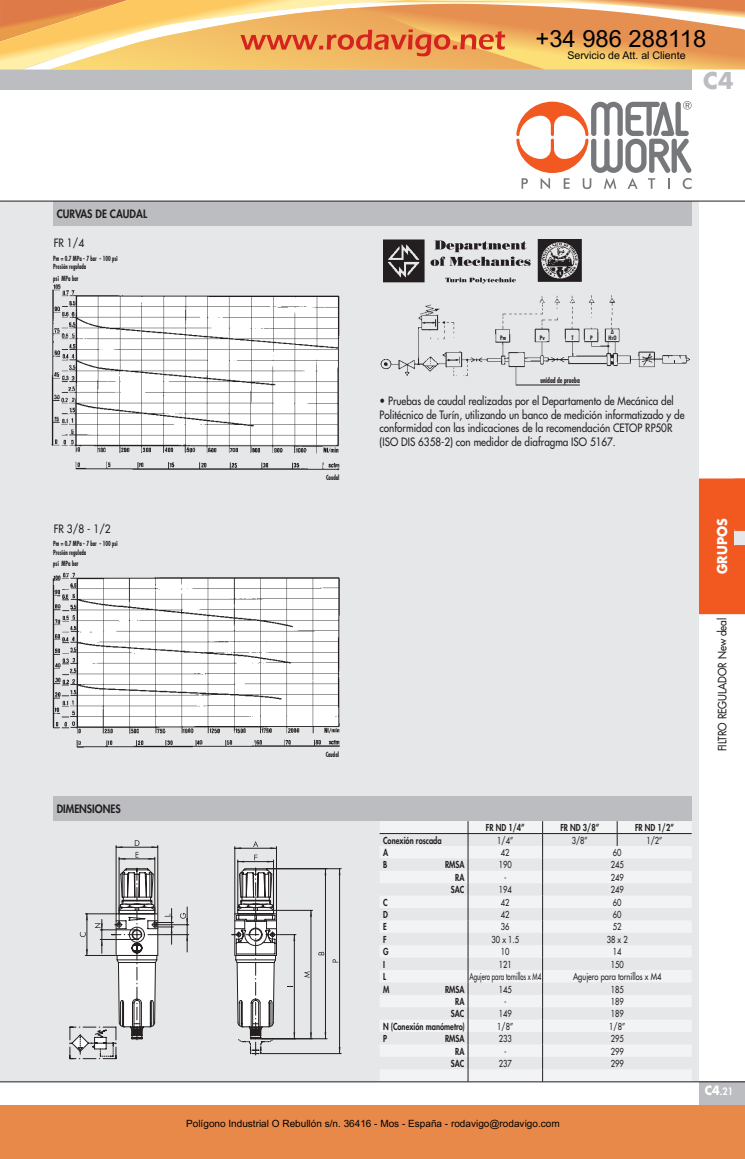
<style>
.page{position:relative;width:745px;height:1159px;background:#fff}
.page>*{position:absolute;margin:0;border:0;box-sizing:border-box;transform-origin:0 0}
.t1{font:23.75px "Arial";color:#000}
.t2{font:700 22.5px "Futura Std";color:#bcbdc0}
.t3{font:700 13.12px "Futura Std";color:#fff;scale:.95 1}
.t4{font:500 11.25px/13.5px "Futura Std";color:#231f20;scale:.88 1}
.t5{font:500 11.25px "Futura Std";color:#231f20;scale:.9 1}
.t6{font:800 11.25px "Futura Std";color:#231f20;scale:.9 1}
.t7{font:10.62px "Arial";color:#000}
.t8{font:10px "Arial";color:#000}
.t9{font:800 10px "Futura Std";color:#fff;scale:.9 1}
.t10{font:500 9.38px "Futura Std";color:#231f20;scale:.8 1}
.t11{font:800 9.38px "Futura Std";color:#231f20;scale:.8 1}
.t12{font:500 9.38px "Futura Std";color:#231f20;scale:.65 1}
.t13{font:700 condensed 7.5px "Futura Std";color:#231f20;scale:.85 1}
.t14{font:700 condensed 7px "Futura Std";color:#231f20;scale:.8 1}
.t15{font:700 condensed 6.88px/8.8px "Futura Std";color:#231f20;scale:.8 1}
.t16{font:700 condensed 6px "Futura Std";color:#231f20;scale:.9 1}
.s1{font-size:4.12px}
.s2{font-weight:700;font-size:12.5px}
</style>
<div class="page">
<div style="left:698px;top:1081px;width:46px;height:25px;background:#bcbdc0"></div>
<div style="left:0;top:54px;width:691px;height:35px;background:#bcbdc0"></div>
<svg style="left:516px;top:101px;width:175px;height:88px"></svg>
<div style="left:698px;top:478px;width:46px;height:137px;background:#f15921"></div>
<hr style="left:698px;top:614px;width:46px;height:2px;background:#fff">
<div style="left:733px;top:530px;width:11px;height:16px;background:#e6e7e9"></div>
<svg style="left:733px;top:529px;width:11px;height:2px"></svg>
<div style="left:0;top:201px;width:698px;height:880px;background:#e6e7e9"></div>
<svg style="left:115px;top:841px;width:159px;height:27px"></svg>
<hr style="left:238px;top:861px;width:35px;height:1px;background:#231f20">
<hr style="left:273px;top:860px;width:1px;height:47px;background:#231f20">
<hr style="left:237px;top:860px;width:1px;height:47px;background:#231f20">
<svg style="left:254px;top:854px;width:3px;height:6px"></svg>
<hr style="left:325px;top:868px;width:1px;height:170px;background:#231f20">
<hr style="left:261px;top:1038px;width:66px;height:1px;background:#231f20">
<svg style="left:318px;top:952px;width:6px;height:3px"></svg>
<hr style="left:310px;top:910px;width:1px;height:128px;background:#231f20">
<hr style="left:274px;top:910px;width:38px;height:1px;background:#231f20">
<svg style="left:304px;top:971px;width:6px;height:6px"></svg>
<hr style="left:339px;top:868px;width:1px;height:185px;background:#231f20">
<hr style="left:261px;top:1053px;width:80px;height:1px;background:#231f20">
<hr style="left:267px;top:868px;width:74px;height:1px;background:#231f20">
<svg style="left:332px;top:959px;width:6px;height:3px"></svg>
<hr style="left:235px;top:848px;width:41px;height:1px;background:#231f20">
<hr style="left:276px;top:846px;width:1px;height:67px;background:#231f20">
<hr style="left:234px;top:846px;width:1px;height:67px;background:#231f20">
<svg style="left:253px;top:841px;width:5px;height:6px"></svg>
<hr style="left:116px;top:847px;width:42px;height:1px;background:#231f20">
<hr style="left:157px;top:845px;width:1px;height:68px;background:#231f20">
<hr style="left:116px;top:845px;width:1px;height:68px;background:#231f20">
<svg style="left:135px;top:840px;width:4px;height:6px"></svg>
<hr style="left:119px;top:858px;width:36px;height:1px;background:#231f20">
<hr style="left:154px;top:857px;width:1px;height:64px;background:#231f20">
<hr style="left:119px;top:857px;width:1px;height:64px;background:#231f20">
<svg style="left:135px;top:852px;width:3px;height:5px"></svg>
<svg style="left:70px;top:868px;width:226px;height:191px"></svg>
<img style="left:51px;top:284px;width:289px;height:187px">
<img style="left:52px;top:572px;width:288px;height:176px">
<div style="left:53px;top:201px;width:638px;height:25px;background:#bcbdc0"></div>
<div style="left:53px;top:796px;width:638px;height:25px;background:#bcbdc0"></div>
<img style="left:380px;top:239px;width:310px;height:147px">
<svg style="left:380px;top:821px;width:311px;height:260px;fill:#eff0f1"></svg>
<hr style="left:379px;top:833px;width:88px;height:1px;background:#231f20">
<hr style="left:467px;top:833px;width:75px;height:1px;background:#231f20">
<hr style="left:542px;top:833px;width:74px;height:1px;background:#231f20">
<hr style="left:616px;top:833px;width:75px;height:1px;background:#231f20">
<svg style="left:616px;top:821px;width:1px;height:25px"></svg>
<svg style="left:467px;top:821px;width:1px;height:260px"></svg>
<svg style="left:542px;top:821px;width:1px;height:260px"></svg>
<hr style="left:0;top:201px;width:744px;height:1px;background:#231f20">
<hr style="left:0;top:1081px;width:744px;height:1px;background:#231f20">
<div style="left:0;top:1105px;width:744px;height:54px;background:#e88949"></div>
<svg style="left:0;top:0;width:744px;height:70px"></svg>
<h1 class="t1" style="left:535px;top:22px;width:172px">+34 986 288118</h1>
<p class="t7" style="left:567px;top:48px;width:120px">Servicio de Att. al Cliente</p>
<h2 class="t2" style="left:702px;top:66px;width:32px">C4</h2>
<p class="t6" style="left:57px;top:207px;width:102px">CURVAS DE CAUDAL</p>
<p class="t5" style="left:54px;top:236px;width:35px">FR 1/4</p>
<p class="t15" style="left:53px;top:254px;width:82px">Pm = 0.7 MPa - 7 bar - 100 psi<br>Presión regulada</p>
<p class="t14" style="left:53px;top:274px;width:33px">psi MPa bar</p>
<p class="t5" style="left:54px;top:521px;width:65px">FR 3/8 - 1/2</p>
<p class="t15" style="left:53px;top:539px;width:82px">Pm = 0.7 MPa - 7 bar - 100 psi<br>Presión regulada</p>
<p class="t14" style="left:53px;top:559px;width:33px">psi MPa bar</p>
<p class="t6" style="left:57px;top:802px;width:73px">DIMENSIONES</p>
<p class="t14" style="left:326px;top:473px;width:18px">Caudal</p>
<p class="t14" style="left:325px;top:750px;width:18px">Caudal</p>
<p class="t16" style="left:610px;top:328px;width:5px">∆</p>
<p class="t16" style="left:500px;top:334px;width:8px">Pm</p>
<p class="t16" style="left:539px;top:334px;width:7px">Pv</p>
<p class="t16" style="left:571px;top:334px;width:4px">T</p>
<p class="t16" style="left:590px;top:334px;width:4px">P</p>
<p class="t16" style="left:608px;top:334px;width:10px">H<span class="s1">2</span>O</p>
<p class="t13" style="left:540px;top:375px;width:48px">unidad de prueba</p>
<p class="t4" style="left:379px;top:394px;width:348px">• Pruebas de caudal realizadas por el Departamento de Mecánica del Politécnico de Turín, utilizando un banco de medición informatizado y de conformidad con las indicaciones de la recomendación CETOP RP50R (ISO DIS 6358-2) con medidor de diafragma ISO 5167.</p>
<p class="t3" style="left:713px;top:574px;width:60px;rotate:-90deg">GRUPOS</p>
<p class="t5" style="left:715px;top:751px;width:150px;rotate:-90deg">FILTRO REGULADOR New deal</p>
<p class="t11" style="left:485px;top:822px;width:50px">FR ND 1/4’’</p>
<p class="t11" style="left:560px;top:822px;width:50px">FR ND 3/8’’</p>
<p class="t11" style="left:634px;top:822px;width:50px">FR ND 1/2’’</p>
<p class="t11" style="left:383px;top:834px;width:75px">Conexión roscada</p>
<p class="t10" style="left:497px;top:834px;width:22px">1/4”</p>
<p class="t10" style="left:571px;top:834px;width:22px">3/8”</p>
<p class="t10" style="left:646px;top:834px;width:22px">1/2”</p>
<p class="t11" style="left:383px;top:846px;width:8px">A</p>
<p class="t10" style="left:500px;top:846px;width:12px">42</p>
<p class="t10" style="left:612px;top:846px;width:12px">60</p>
<p class="t11" style="left:383px;top:859px;width:7px">B</p>
<p class="t11" style="left:444px;top:859px;width:26px">RMSA</p>
<p class="t10" style="left:498px;top:859px;width:18px">190</p>
<p class="t10" style="left:610px;top:859px;width:18px">245</p>
<p class="t11" style="left:455px;top:871px;width:13px">RA</p>
<p class="t10" style="left:503px;top:871px;width:5px">-</p>
<p class="t10" style="left:610px;top:871px;width:18px">249</p>
<p class="t11" style="left:450px;top:884px;width:18px">SAC</p>
<p class="t10" style="left:498px;top:884px;width:18px">194</p>
<p class="t10" style="left:610px;top:884px;width:18px">249</p>
<p class="t11" style="left:383px;top:896px;width:7px">C</p>
<p class="t10" style="left:500px;top:896px;width:12px">42</p>
<p class="t10" style="left:612px;top:896px;width:12px">60</p>
<p class="t11" style="left:383px;top:908px;width:8px">D</p>
<p class="t10" style="left:500px;top:908px;width:12px">42</p>
<p class="t10" style="left:612px;top:908px;width:12px">60</p>
<p class="t11" style="left:383px;top:921px;width:6px">E</p>
<p class="t10" style="left:500px;top:921px;width:12px">36</p>
<p class="t10" style="left:612px;top:921px;width:12px">52</p>
<p class="t11" style="left:383px;top:933px;width:6px">F</p>
<p class="t10" style="left:491px;top:933px;width:36px">30 x 1.5</p>
<p class="t10" style="left:606px;top:933px;width:28px">38 x 2</p>
<p class="t11" style="left:383px;top:946px;width:8px">G</p>
<p class="t10" style="left:500px;top:946px;width:12px">10</p>
<p class="t10" style="left:612px;top:946px;width:12px">14</p>
<p class="t11" style="left:383px;top:958px;width:4px">I</p>
<p class="t10" style="left:498px;top:958px;width:18px">121</p>
<p class="t10" style="left:610px;top:958px;width:18px">150</p>
<p class="t11" style="left:383px;top:970px;width:5px">L</p>
<p class="t12" style="left:469px;top:970px;width:112px">Agujero para tornillos x M4</p>
<p class="t10" style="left:572px;top:970px;width:112px">Agujero para tornillos x M4</p>
<p class="t11" style="left:383px;top:983px;width:9px">M</p>
<p class="t11" style="left:444px;top:983px;width:26px">RMSA</p>
<p class="t10" style="left:498px;top:983px;width:18px">145</p>
<p class="t10" style="left:610px;top:983px;width:18px">185</p>
<p class="t11" style="left:455px;top:995px;width:13px">RA</p>
<p class="t10" style="left:503px;top:995px;width:5px">-</p>
<p class="t10" style="left:610px;top:995px;width:18px">189</p>
<p class="t11" style="left:450px;top:1008px;width:18px">SAC</p>
<p class="t10" style="left:498px;top:1008px;width:18px">149</p>
<p class="t10" style="left:610px;top:1008px;width:18px">189</p>
<p class="t11" style="left:383px;top:1020px;width:104px">N (Conexión manómetro)</p>
<p class="t10" style="left:497px;top:1020px;width:22px">1/8”</p>
<p class="t10" style="left:609px;top:1020px;width:22px">1/8”</p>
<p class="t11" style="left:383px;top:1032px;width:6px">P</p>
<p class="t11" style="left:444px;top:1032px;width:26px">RMSA</p>
<p class="t10" style="left:498px;top:1032px;width:18px">233</p>
<p class="t10" style="left:610px;top:1032px;width:18px">295</p>
<p class="t11" style="left:455px;top:1045px;width:13px">RA</p>
<p class="t10" style="left:503px;top:1045px;width:5px">-</p>
<p class="t10" style="left:610px;top:1045px;width:18px">299</p>
<p class="t11" style="left:450px;top:1057px;width:18px">SAC</p>
<p class="t10" style="left:498px;top:1057px;width:18px">237</p>
<p class="t10" style="left:610px;top:1057px;width:18px">299</p>
<p class="t8" style="left:186px;top:1117px;width:375px">Polígono Industrial O Rebullón s/n. 36416 - Mos - España - rodavigo@rodavigo.com</p>
<p class="t9" style="left:704px;top:1085px;width:33px"><span class="s2">C4</span>.21</p>
</div>
